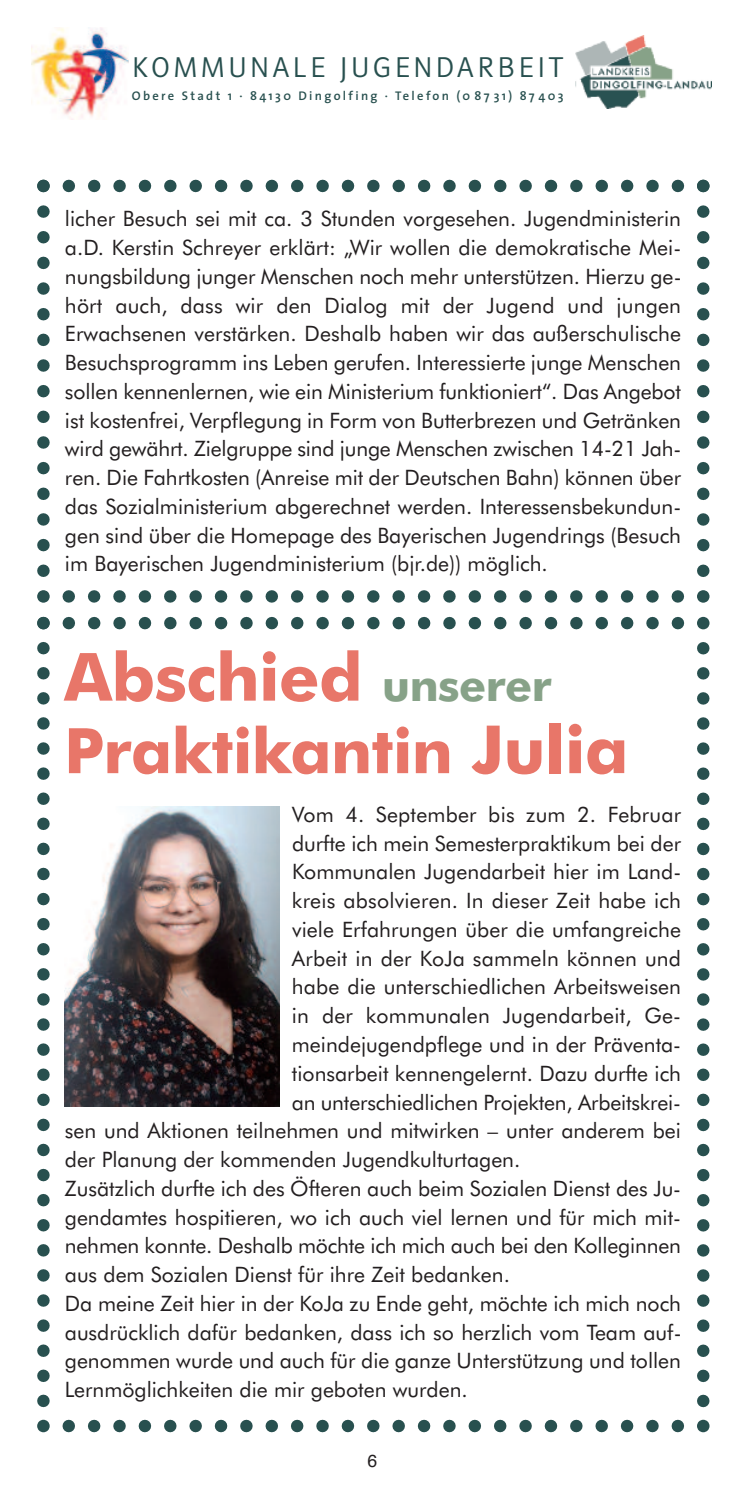
<style>
.page{position:relative;width:745px;height:1489px;background:#fff}
.page>*{position:absolute;margin:0;border:0;box-sizing:border-box;transform-origin:0 0}
.t1{font:700 66.5px "Futura BT";letter-spacing:-.01em;color:#e87669}
.t2{font:700 62.75px "Futura BT";letter-spacing:-.01em;color:#e87669}
.t3{font:29.5px "Polo 22 Leicht";letter-spacing:.125em;color:#28504f}
.t4{font:21.25px/28.8px "Futura BT";color:#231f20;text-align:justify}
.t5{font:17.5px "Helvetica";color:#231f20}
.t6{font:600 12.5px "The Sans";letter-spacing:.185em;color:#28504f}
.s1{font-size:44.25px;color:#87a288}
.s2{font-size:66.5px}
</style>
<div class="page">
<svg style="left:37px;top:205px;width:13px;height:397px"></svg>
<svg style="left:37px;top:180px;width:648px;height:12px"></svg>
<svg style="left:697px;top:180px;width:12px;height:397px"></svg>
<svg style="left:62px;top:590px;width:647px;height:12px"></svg>
<svg style="left:37px;top:642px;width:13px;height:789px"></svg>
<svg style="left:37px;top:617px;width:648px;height:12px"></svg>
<svg style="left:697px;top:617px;width:12px;height:791px"></svg>
<svg style="left:62px;top:1419px;width:647px;height:12px"></svg>
<img style="left:31px;top:28px;width:97px;height:91px">
<img style="left:575px;top:36px;width:135px;height:73px">
<img style="left:65px;top:806px;width:214px;height:300px">
<h3 class="t3" style="left:132px;top:52px;width:431px">KOMMUNALE JUGENDARBEIT</h3>
<p class="t6" style="left:132px;top:90px;width:433px">Obere Stadt 1 · 84130 Dingolfing · Telefon (0 87 31) 87 403</p>
<p class="t4" style="left:65px;top:206px;width:617px">licher Besuch sei mit ca. 3 Stunden vorgesehen. Jugendministerin a.D. Kerstin Schreyer erklärt: „Wir wollen die demokratische Mei&shy;nungsbildung junger Menschen noch mehr unterstützen. Hierzu ge&shy;hört auch, dass wir den Dialog mit der Jugend und jungen Erwachsenen verstärken. Deshalb haben wir das außerschulische Besuchsprogramm ins Leben gerufen. Interessierte junge Menschen sollen kennenlernen, wie ein Ministerium funktioniert“. Das Angebot ist kostenfrei, Verpflegung in Form von Butterbrezen und Getränken wird gewährt. Zielgruppe sind junge Menschen zwischen 14-21 Jah&shy;ren. Die Fahrtkosten (Anreise mit der Deutschen Bahn) können über das Sozialministerium abgerechnet werden. Interessensbekundun&shy;gen sind über die Homepage des Bayerischen Jugendrings (Besuch im Bayerischen Jugendministerium (bjr.de)) möglich.</p>
<h1 class="t1" style="left:64px;top:650px;width:488px">Abschied <span class="s1">unserer</span></h1>
<h2 class="t2" style="left:64px;top:725px;width:565px">Praktikantin <span class="s2">Julia</span></h2>
<p class="t4" style="left:292px;top:801px;width:390px">Vom 4. September bis zum 2. Februar</p>
<p class="t4" style="left:292px;top:830px;width:390px">durfte ich mein Semesterpraktikum bei der</p>
<p class="t4" style="left:292px;top:859px;width:390px">Kommunalen Jugendarbeit hier im Land-</p>
<p class="t4" style="left:292px;top:888px;width:390px">kreis absolvieren. In dieser Zeit habe ich</p>
<p class="t4" style="left:292px;top:916px;width:390px">viele Erfahrungen über die umfangreiche</p>
<p class="t4" style="left:292px;top:945px;width:390px">Arbeit in der KoJa sammeln können und</p>
<p class="t4" style="left:292px;top:974px;width:390px">habe die unterschiedlichen Arbeitsweisen</p>
<p class="t4" style="left:292px;top:1003px;width:390px">in der kommunalen Jugendarbeit, Ge-</p>
<p class="t4" style="left:292px;top:1031px;width:390px">meindejugendpflege und in der Präventa-</p>
<p class="t4" style="left:292px;top:1060px;width:390px">tionsarbeit kennengelernt. Dazu durfte ich</p>
<p class="t4" style="left:292px;top:1089px;width:390px">an unterschiedlichen Projekten, Arbeitskrei-</p>
<p class="t4" style="left:65px;top:1118px;width:617px">sen und Aktionen teilnehmen und mitwirken – unter anderem bei</p>
<p class="t4" style="left:65px;top:1146px;width:456px">der Planung der kommenden Jugendkulturtagen.</p>
<p class="t4" style="left:65px;top:1175px;width:617px">Zusätzlich durfte ich des Öfteren auch beim Sozialen Dienst des Ju-</p>
<p class="t4" style="left:65px;top:1204px;width:617px">gendamtes hospitieren, wo ich auch viel lernen und für mich mit-</p>
<p class="t4" style="left:65px;top:1233px;width:617px">nehmen konnte. Deshalb möchte ich mich auch bei den Kolleginnen</p>
<p class="t4" style="left:65px;top:1261px;width:446px">aus dem Sozialen Dienst für ihre Zeit bedanken.</p>
<p class="t4" style="left:65px;top:1290px;width:617px">Da meine Zeit hier in der KoJa zu Ende geht, möchte ich mich noch</p>
<p class="t4" style="left:65px;top:1319px;width:617px">ausdrücklich dafür bedanken, dass ich so herzlich vom Team auf-</p>
<p class="t4" style="left:65px;top:1348px;width:617px">genommen wurde und auch für die ganze Unterstützung und tollen</p>
<p class="t4" style="left:65px;top:1376px;width:404px">Lernmöglichkeiten die mir geboten wurden.</p>
<p class="t5" style="left:367px;top:1452px;width:11px">6</p>
</div>
